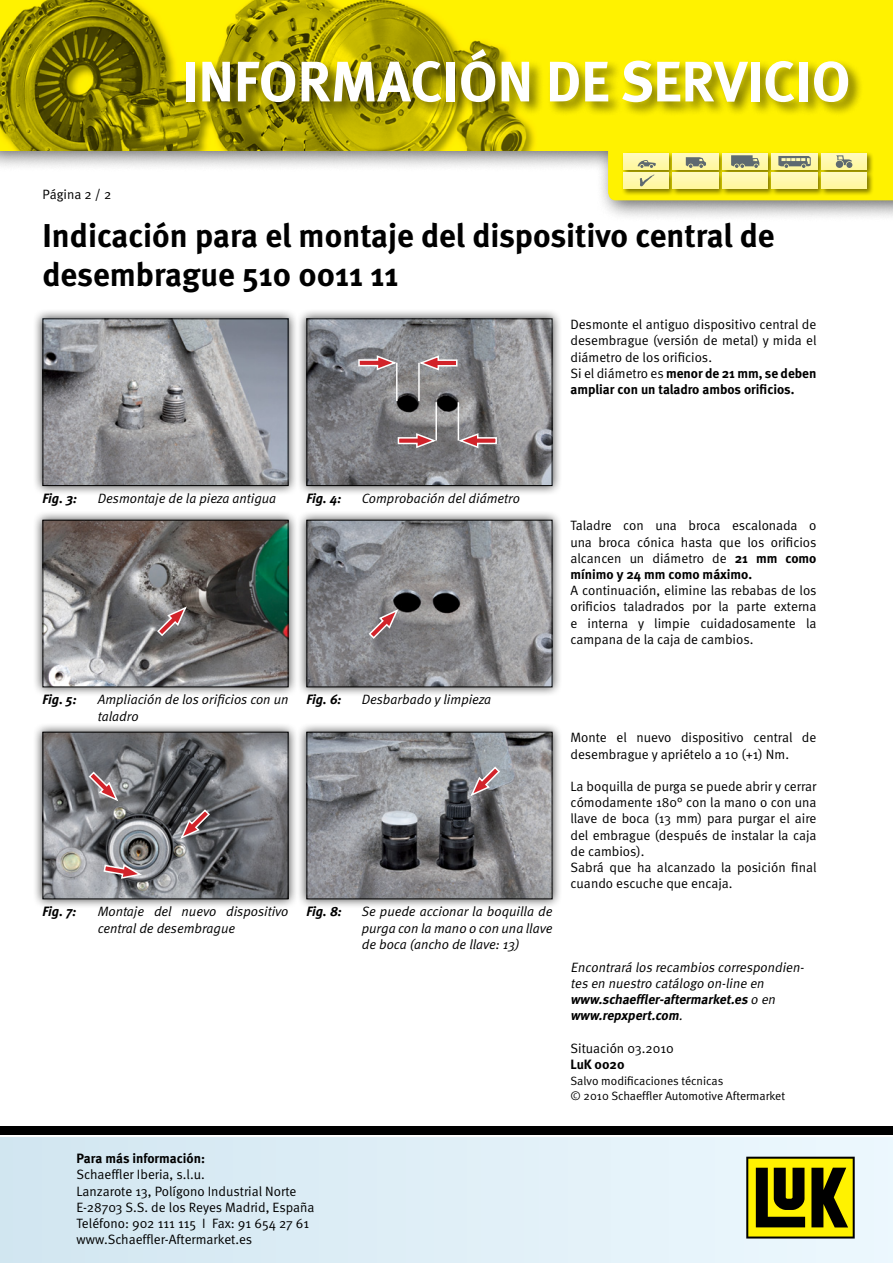
<style>
.page{position:relative;width:893px;height:1263px;background:#fff}
.page>*{position:absolute;margin:0;border:0;box-sizing:border-box;transform-origin:0 0}
.t1{font:700 57px "Meta";color:#fff}
.t2{font:700 33px/39.6px "Meta";color:#000}
.t3{font:13.5px/16.2px "Meta Normal";color:#000;text-align:justify}
.t4{font:italic 13.5px/16.2px "Meta Normal";color:#000}
.t5{font:700 13.5px/16.2px "Meta";color:#000}
.t6{font:italic 13.5px/16.2px "Meta Normal";color:#000}
.t7{font:italic 700 13.5px/16.2px "Meta";color:#000}
.t8{font:italic 700 13.5px "Meta";color:#000}
.t9{font:12px/14.4px "Meta Normal";color:#000}
.s1{font-family:"Meta Normal";font-weight:400}
.s2{font-family:"Meta";font-weight:700}
</style>
<div class="page">
<div style="left:297px;top:309px;width:265px;height:186px;background:#000;opacity:.75"></div>
<img style="left:308px;top:320px;width:242px;height:164px">
<div style="left:306px;top:318px;width:246px;height:168px;border:1px solid #000"></div>
<div style="left:33px;top:309px;width:265px;height:186px;background:#000;opacity:.75"></div>
<img style="left:45px;top:320px;width:241px;height:164px">
<div style="left:43px;top:318px;width:245px;height:168px;border:1px solid #000"></div>
<div style="left:297px;top:510px;width:265px;height:187px;background:#000;opacity:.75"></div>
<img style="left:308px;top:522px;width:242px;height:163px">
<div style="left:306px;top:520px;width:246px;height:167px;border:1px solid #000"></div>
<div style="left:33px;top:510px;width:265px;height:187px;background:#000;opacity:.75"></div>
<img style="left:45px;top:522px;width:241px;height:163px">
<div style="left:43px;top:520px;width:245px;height:167px;border:1px solid #000"></div>
<div style="left:33px;top:722px;width:265px;height:187px;background:#000;opacity:.75"></div>
<img style="left:45px;top:734px;width:241px;height:163px">
<div style="left:43px;top:732px;width:245px;height:167px;border:1px solid #000"></div>
<div style="left:297px;top:722px;width:265px;height:187px;background:#000;opacity:.75"></div>
<img style="left:308px;top:734px;width:242px;height:163px">
<div style="left:306px;top:732px;width:246px;height:167px;border:1px solid #000"></div>
<hr style="left:418px;top:363px;width:2px;height:38px;background:#fff">
<svg style="left:417px;top:354px;width:41px;height:18px"></svg>
<hr style="left:396px;top:363px;width:2px;height:38px;background:#fff">
<svg style="left:357px;top:354px;width:42px;height:17px"></svg>
<svg style="left:88px;top:770px;width:32px;height:33px"></svg>
<svg style="left:103px;top:863px;width:41px;height:17px"></svg>
<svg style="left:179px;top:808px;width:32px;height:32px"></svg>
<svg style="left:156px;top:605px;width:32px;height:32px"></svg>
<svg style="left:368px;top:608px;width:32px;height:32px"></svg>
<svg style="left:469px;top:765px;width:32px;height:33px"></svg>
<hr style="left:435px;top:402px;width:2px;height:38px;background:#fff">
<hr style="left:458px;top:402px;width:1px;height:38px;background:#fff">
<svg style="left:397px;top:432px;width:41px;height:17px"></svg>
<svg style="left:456px;top:432px;width:42px;height:17px"></svg>
<div style="left:0;top:0;width:893px;height:222px;background:#000;opacity:.6"></div>
<img style="left:0;top:0;width:893px;height:150px">
<div style="left:0;top:1137px;width:893px;height:126px;background:linear-gradient(to right,#d2e6f0,#edf8fe)"></div>
<div style="left:0;top:1126px;width:893px;height:9px;background:#000"></div>
<svg style="left:746px;top:1157px;width:109px;height:81px;background:#837c01"></svg>
<div style="left:183px;top:46px;width:681px;height:72px;background:#000;opacity:.5"></div>
<svg style="left:608px;top:150px;width:285px;height:50px;background:#e7e05d"></svg>
<p class="t3" style="left:43px;top:186px;width:70px">Página 2 / 2</p>
<h1 class="t1" style="left:182px;top:46px;width:670px">INFORMACIÓN DE SERVICIO</h1>
<h2 class="t2" style="left:43px;top:215px;width:733px">Indicación para el montaje del dispositivo central de desembrague 510 0011 11</h2>
<p class="t3" style="left:570px;top:316px;width:248px">Desmonte el antiguo dispositivo central de desembrague (versión de metal) y mida el diámetro de los orificios.</p>
<p class="t5" style="left:570px;top:365px;width:247px"><span class="s1">Si el diámetro es</span> menor de 21 mm, se deben ampliar con un taladro ambos orificios.</p>
<p class="t8" style="left:43px;top:490px;width:36px">Fig. 3:</p>
<p class="t4" style="left:98px;top:490px;width:180px">Desmontaje de la pieza antigua</p>
<p class="t8" style="left:306px;top:490px;width:36px">Fig. 4:</p>
<p class="t4" style="left:362px;top:490px;width:160px">Comprobación del diámetro</p>
<p class="t3" style="left:570px;top:517px;width:248px">Taladre con una broca escalonada o una broca cónica hasta que los orificios alcancen un diámetro de <span class="s2">21 mm como</span></p>
<p class="t5" style="left:570px;top:566px;width:183px">mínimo y 24 mm como máximo.</p>
<p class="t3" style="left:570px;top:582px;width:248px">A continuación, elimine las rebabas de los orificios taladrados por la parte externa e interna y limpie cuidadosamente la campana de la caja de cambios.</p>
<p class="t8" style="left:43px;top:691px;width:36px">Fig. 5:</p>
<p class="t4" style="left:98px;top:691px;width:192px">Ampliación de los orificios con un</p>
<p class="t8" style="left:306px;top:691px;width:37px">Fig. 6:</p>
<p class="t4" style="left:362px;top:691px;width:131px">Desbarbado y limpieza</p>
<p class="t4" style="left:98px;top:708px;width:42px">taladro</p>
<p class="t8" style="left:43px;top:903px;width:35px">Fig. 7:</p>
<p class="t4" style="left:98px;top:903px;width:192px">Montaje del nuevo dispositivo central de desembrague</p>
<p class="t8" style="left:306px;top:903px;width:37px">Fig. 8:</p>
<p class="t4" style="left:362px;top:903px;width:192px;text-align:justify">Se puede accionar la boquilla de purga con la mano o con una llave de boca (ancho de llave: 13)</p>
<p class="t3" style="left:570px;top:729px;width:247px">Monte el nuevo dispositivo central de desembrague y apriételo a 10 (+1) Nm.</p>
<p class="t3" style="left:570px;top:778px;width:248px;text-align:left">La boquilla de purga se puede abrir y cerrar cómodamente 180° con la mano o con una llave de boca (13 mm) para purgar el aire del embrague (después de instalar la caja de cambios).<br>Sabrá que ha alcanzado la posición final cuando escuche que encaja.</p>
<p class="t6" style="left:570px;top:959px;width:238px">Encontrará los recambios correspondien&shy;tes en nuestro catálogo on-line en</p>
<p class="t7" style="left:570px;top:991px;width:209px">www.schaeffler-aftermarket.es <span class="s1">o en </span>www.repxpert.com<span class="s1">.</span></p>
<p class="t3" style="left:570px;top:1040px;width:105px">Situación 03.2010</p>
<p class="t5" style="left:570px;top:1055px;width:56px">LuK 0020</p>
<p class="t9" style="left:570px;top:1074px;width:216px">Salvo modificaciones técnicas<br>© 2010 Schaeffler Automotive Aftermarket</p>
<p class="t5" style="left:77px;top:1150px;width:130px">Para más información:</p>
<p class="t3" style="left:77px;top:1166px;width:240px;text-align:left">Schaeffler Iberia, s.l.u.<br>Lanzarote 13, Polígono Industrial Norte E-28703 S.S. de los Reyes Madrid, España Teléfono: 902 111 115 I Fax: 91 654 27 61 www.Schaeffler-Aftermarket.es</p>
</div>
